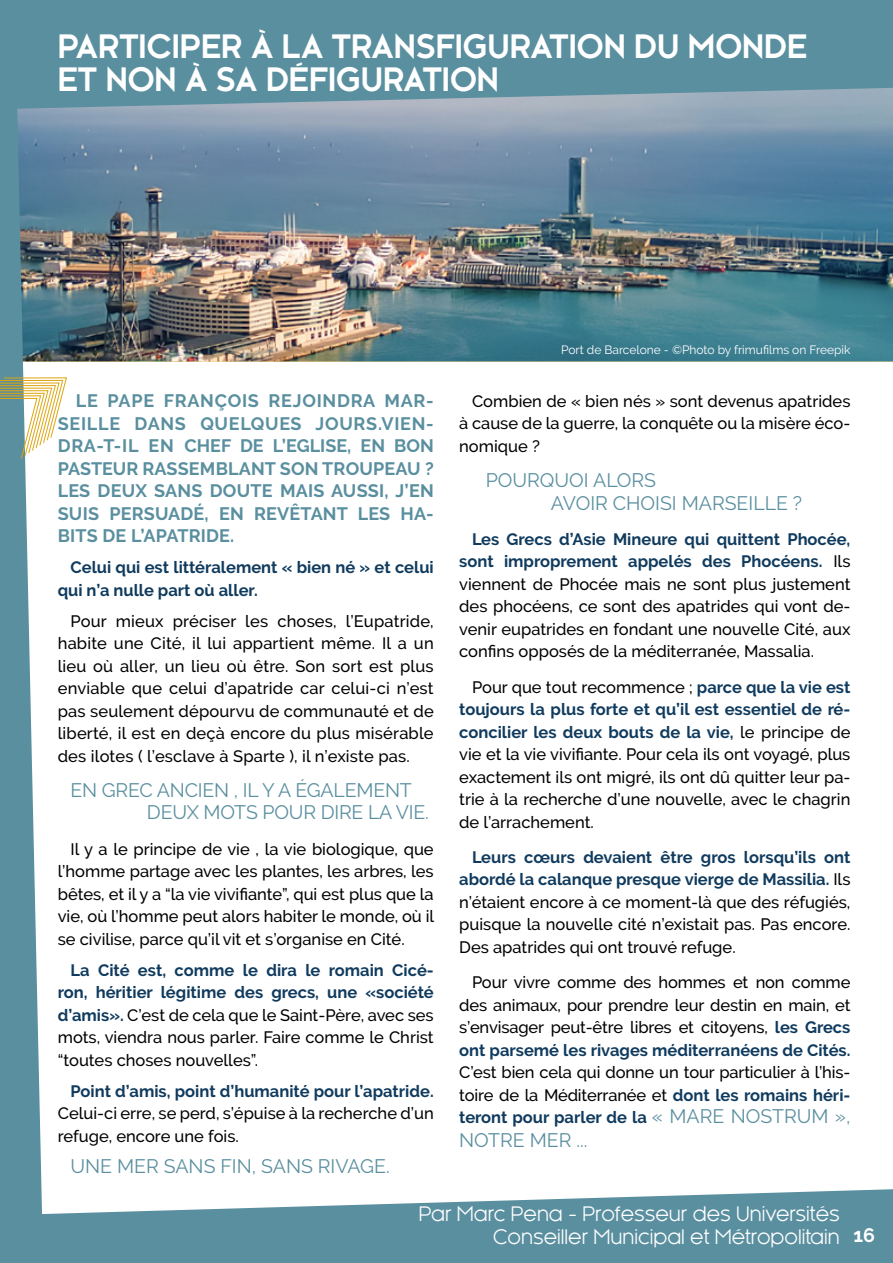
<style>
.page{position:relative;width:893px;height:1263px;background:#fff}
.page>*{position:absolute;margin:0;border:0;box-sizing:border-box;transform-origin:0 0}
.t1{font:700 31.5px/33px "Kessel 105";color:#fff}
.t2{font:19.5px/22.5px "Raleway";color:#5a8f9f}
.t3{font:19.5px/22.5px "Kessel 105";color:#fff;text-align:right}
.t4{font:700 19.5px "Raleway";color:#fff}
.t5{font:700 18px/22.5px "Raleway";letter-spacing:.01em;color:#5a8f9f;text-align:justify}
.t6{font:500 16.5px/22.5px "Raleway";color:#000;text-align:justify}
.t7{font:700 16.5px/22.5px "Raleway";color:#103b5e}
.t8{font:12px "Raleway";color:#fff}
.s1{font-weight:700;color:#103b5e}
.s2{font-weight:400;font-size:19.5px;color:#5a8f9f}
</style>
<div class="page">
<img style="left:43px;top:109px;width:850px;height:252px">
<svg style="left:0;top:0;width:893px;height:109px;fill:#5a8f9f"></svg>
<svg style="left:0;top:81px;width:43px;height:1108px;fill:#5a8f9f"></svg>
<svg style="left:0;top:1189px;width:893px;height:74px;fill:#5a8f9f"></svg>
<svg style="left:0;top:377px;width:67px;height:82px"></svg>
<h1 class="t1" style="left:58px;top:29px;width:751px">PARTICIPER À LA TRANSFIGURATION DU MONDE<br>ET NON À SA DÉFIGURATION</h1>
<p class="t5" style="left:58px;top:390px;width:377px;text-indent:18px">LE PAPE FRANÇOIS REJOINDRA MAR-SEILLE DANS QUELQUES JOURS.VIEN-DRA-T-IL EN CHEF DE L’EGLISE, EN BON PASTEUR RASSEMBLANT SON TROUPEAU ?<br>LES DEUX SANS DOUTE MAIS AUSSI, J’EN SUIS PERSUADÉ, EN REVÊTANT LES HA-BITS DE L’APATRIDE.</p>
<p class="t7" style="left:58px;top:556px;width:377px;text-indent:13px">Celui qui est littéralement « bien né » et celui qui n’a nulle part où aller.</p>
<p class="t6" style="left:58px;top:609px;width:377px;text-indent:13px">Pour mieux préciser les choses, l’Eupatride, habite une Cité, il lui appartient même. Il a un lieu où aller, un lieu où être. Son sort est plus enviable que celui d’apatride car celui-ci n’est pas seulement dépourvu de communauté et de liberté, il est en deçà encore du plus misérable des ilotes ( l’esclave à Sparte ), il n’existe pas.</p>
<p class="t2" style="left:147px;top:779px;width:283px;text-indent:-76px">EN GREC ANCIEN , IL Y A ÉGALEMENT<br>DEUX MOTS POUR DIRE LA VIE.</p>
<p class="t6" style="left:58px;top:837px;width:378px;text-indent:13px">Il y a le principe de vie , la vie biologique, que l’homme partage avec les plantes, les arbres, les bêtes, et il y a “la vie vivifiante”, qui est plus que la vie, où l’homme peut alors habiter le monde, où il se civilise, parce qu’il vit et s’organise en Cité.</p>
<p class="t6" style="left:58px;top:959px;width:377px;text-indent:13px"><span class="s1">La Cité est, comme le dira le romain Cicé&shy;ron, héritier légitime des grecs, une «société d’amis».</span> C’est de cela que le Saint-Père, avec ses mots, viendra nous parler. Faire comme le Christ “toutes choses nouvelles”.</p>
<p class="t7" style="left:71px;top:1080px;width:365px">Point d’amis, point d’humanité pour l’apatride.</p>
<p class="t6" style="left:58px;top:1102px;width:377px">Celui-ci erre, se perd, s’épuise à la recherche d’un refuge, encore une fois.</p>
<p class="t2" style="left:71px;top:1154px;width:321px">UNE MER SANS FIN, SANS RIVAGE.</p>
<p class="t8" style="left:561px;top:343px;width:291px">Port de Barcelone - ©Photo by frimufilms on Freepik</p>
<p class="t6" style="left:459px;top:390px;width:393px;text-indent:13px">Combien de « bien nés » sont devenus apatrides à cause de la guerre, la conquête ou la misère éco&shy;nomique ?</p>
<p class="t2" style="left:551px;top:469px;width:253px;text-indent:-65px">POURQUOI ALORS<br>AVOIR CHOISI MARSEILLE ?</p>
<p class="t6" style="left:459px;top:528px;width:393px;text-indent:13px"><span class="s1">Les Grecs d’Asie Mineure qui quittent Phocée, sont improprement appelés des Phocéens.</span> Ils viennent de Phocée mais ne sont plus justement des phocéens, ce sont des apatrides qui vont de&shy;venir eupatrides en fondant une nouvelle Cité, aux confins opposés de la méditerranée, Massalia.</p>
<p class="t6" style="left:459px;top:675px;width:393px;text-indent:13px">Pour que tout recommence ; <span class="s1">parce que la vie est toujours la plus forte et qu’il est essentiel de ré&shy;concilier les deux bouts de la vie,</span> le principe de vie et la vie vivifiante. Pour cela ils ont voyagé, plus exactement ils ont migré, ils ont dû quitter leur pa&shy;trie à la recherche d’une nouvelle, avec le chagrin de l’arrachement.</p>
<p class="t6" style="left:459px;top:846px;width:393px;text-indent:13px"><span class="s1">Leurs cœurs devaient être gros lorsqu’ils ont abordé la calanque presque vierge de Massilia.</span> Ils n’étaient encore à ce moment-là que des réfugiés, puisque la nouvelle cité n’existait pas. Pas encore.<br>Des apatrides qui ont trouvé refuge.</p>
<p class="t6" style="left:459px;top:971px;width:393px;text-indent:13px">Pour vivre comme des hommes et non comme des animaux, pour prendre leur destin en main, et s’envisager peut-être libres et citoyens, <span class="s1">les Grecs ont parsemé les rivages méditerranéens de Cités.</span></p>
<p class="t6" style="left:459px;top:1061px;width:393px">C’est bien cela qui donne un tour particulier à l’his&shy;toire de la Méditerranée et <span class="s1">dont les romains héri&shy;teront pour parler de la</span> <span class="s2">« MARE NOSTRUM »,</span></p>
<p class="t2" style="left:459px;top:1129px;width:130px">NOTRE MER ...</p>
<p class="t3" style="left:419px;top:1203px;width:422px">Par Marc Pena - Professeur des Universités<br>Conseiller Municipal et Métropolitain</p>
<p class="t4" style="left:853px;top:1224px;width:23px">16</p>
</div>
